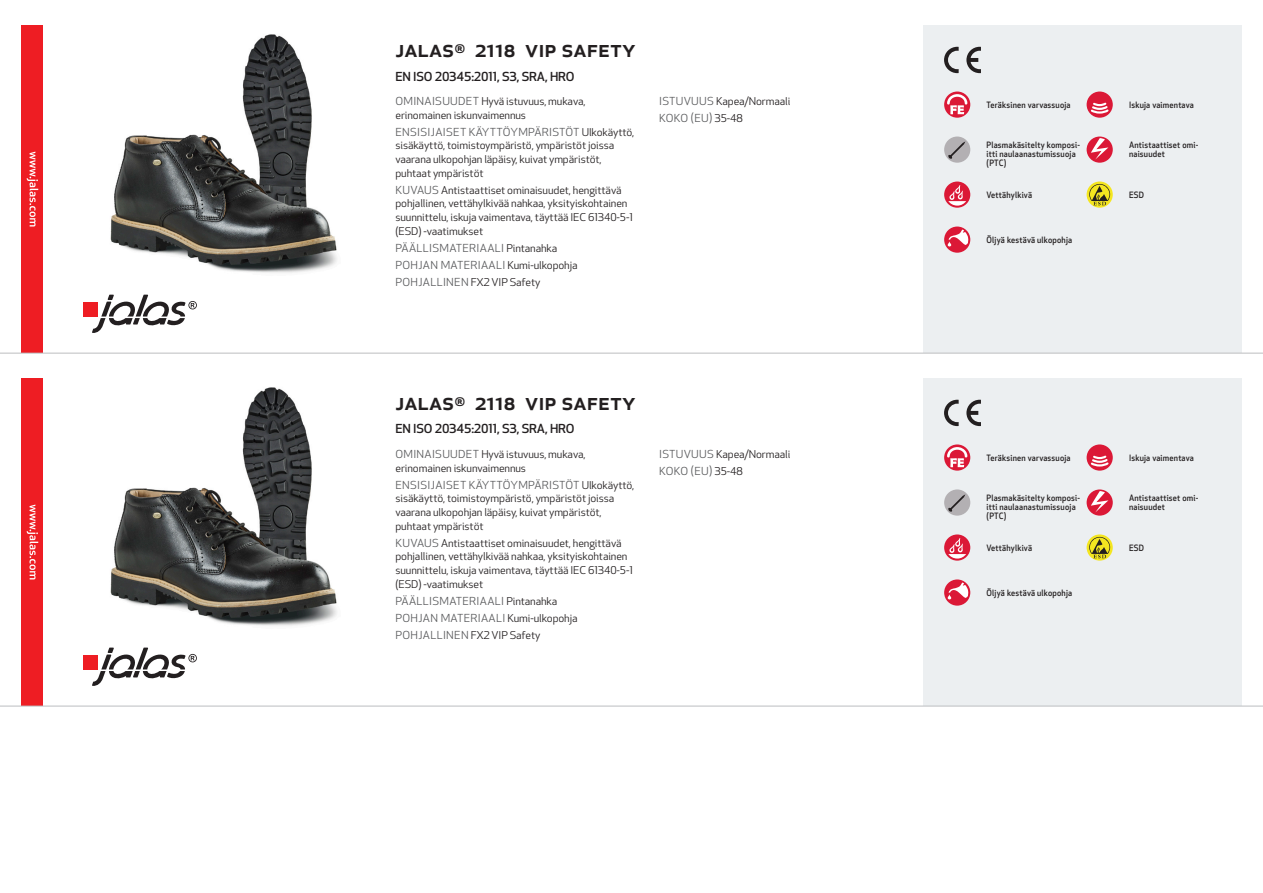
<style>
.page{position:relative;width:1263px;height:893px;background:#fff}
.page>*{position:absolute;margin:0;border:0;box-sizing:border-box;transform-origin:0 0}
.Produkt_namn{font:500 24px "Apex New";color:#231f20}
.Ingress{font:500 12.15px "Apex New";letter-spacing:-.015em;color:#231f20;scale:1.06 1}
.Funktion{font:10.8px "Apex New";letter-spacing:.025em;color:#57585a;scale:1.06 1}
.Funktion-2{font:10.5px/13.6px "Apex New";letter-spacing:-.01em;color:#231f20;scale:1.06 1}
.Funktion_body{font:500 8.55px/9px "Apex New";letter-spacing:.025em;color:#231f20;scale:.95 1}
.s1{font-size:10.8px;color:#57585a}
.s2{font-size:10.5px;color:#231f20}
</style>
<div class="page">
<img style="left:110px;top:34px;width:227px;height:239px">
<div style="left:83px;top:302px;width:15px;height:15px;background:#ee1d23"></div>
<svg style="left:92px;top:295px;width:105px;height:38px"></svg>
<div style="left:21px;top:26px;width:22px;height:327px;background:#ee1d23"></div>
<svg style="left:27px;top:152px;width:11px;height:75px"></svg>
<div style="left:923px;top:26px;width:319px;height:327px;background:#eceff1"></div>
<svg style="left:966px;top:47px;width:15px;height:26px"></svg>
<svg style="left:944px;top:47px;width:15px;height:26px"></svg>
<svg style="left:944px;top:92px;width:26px;height:26px"></svg>
<svg style="left:947px;top:94px;width:20px;height:20px"></svg>
<div style="left:944px;top:137px;width:26px;height:26px;background:#b3b0b3;border-radius:50%"></div>
<svg style="left:948px;top:141px;width:17px;height:18px"></svg>
<div style="left:944px;top:182px;width:26px;height:26px;background:#db1836;border-radius:50%"></div>
<svg style="left:948px;top:185px;width:18px;height:21px"></svg>
<svg style="left:944px;top:227px;width:26px;height:26px"></svg>
<svg style="left:948px;top:230px;width:20px;height:17px"></svg>
<div style="left:1086px;top:92px;width:27px;height:26px;background:#db1836;border-radius:50%"></div>
<svg style="left:1089px;top:102px;width:21px;height:13px"></svg>
<svg style="left:1086px;top:137px;width:27px;height:26px"></svg>
<svg style="left:1091px;top:138px;width:17px;height:22px"></svg>
<svg style="left:1086px;top:182px;width:27px;height:26px"></svg>
<svg style="left:1089px;top:184px;width:21px;height:21px"></svg>
<img style="left:110px;top:387px;width:227px;height:239px">
<div style="left:83px;top:654px;width:15px;height:15px;background:#ee1d23"></div>
<svg style="left:92px;top:648px;width:105px;height:38px"></svg>
<div style="left:21px;top:378px;width:22px;height:328px;background:#ee1d23"></div>
<svg style="left:27px;top:505px;width:11px;height:74px"></svg>
<div style="left:923px;top:378px;width:319px;height:328px;background:#eceff1"></div>
<svg style="left:966px;top:400px;width:15px;height:26px"></svg>
<svg style="left:944px;top:400px;width:15px;height:26px"></svg>
<svg style="left:944px;top:444px;width:26px;height:27px"></svg>
<svg style="left:947px;top:447px;width:20px;height:20px"></svg>
<div style="left:944px;top:489px;width:26px;height:27px;background:#b3b0b3;border-radius:50%"></div>
<svg style="left:948px;top:494px;width:17px;height:18px"></svg>
<svg style="left:944px;top:534px;width:26px;height:27px"></svg>
<svg style="left:948px;top:538px;width:18px;height:21px"></svg>
<svg style="left:944px;top:579px;width:26px;height:27px"></svg>
<svg style="left:948px;top:582px;width:20px;height:17px"></svg>
<svg style="left:1086px;top:444px;width:27px;height:27px"></svg>
<svg style="left:1089px;top:454px;width:21px;height:14px"></svg>
<svg style="left:1086px;top:489px;width:27px;height:27px"></svg>
<svg style="left:1091px;top:491px;width:17px;height:21px"></svg>
<svg style="left:1086px;top:534px;width:27px;height:27px"></svg>
<svg style="left:1089px;top:537px;width:21px;height:21px"></svg>
<hr style="left:0;top:353px;width:1263px;height:1px;background:#bcbdc0">
<hr style="left:0;top:706px;width:1263px;height:1px;background:#bcbdc0">
<p class="Produkt_namn" style="left:395px;top:33px;width:242px">JALAS<sup>®</sup> 2118 VIP SAFETY</p>
<p class="Ingress" style="left:395px;top:68px;width:170px">EN ISO 20345:2011, S3, SRA, HRO</p>
<p class="Funktion-2" style="left:395px;top:94px;width:181px"><span class="s1">OMINAISUUDET</span> Hyvä istuvuus, mukava, erinomainen iskunvaimennus</p>
<p class="Funktion" style="left:395px;top:125px;width:227px">ENSISIJAISET KÄYTTÖYMPÄRISTÖT <span class="s2">Ulkokäyttö,</span></p>
<p class="Funktion-2" style="left:395px;top:139px;width:208px">sisäkäyttö, toimistoympäristö, ympäristöt joissa vaarana ulkopohjan läpäisy, kuivat ympäristöt, puhtaat ympäristöt</p>
<p class="Funktion-2" style="left:395px;top:183px;width:226px"><span class="s1">KUVAUS</span> Antistaattiset ominaisuudet, hengittävä pohjallinen, vettähylkivää nahkaa, yksityiskohtainen suunnittelu, iskuja vaimentava, täyttää IEC 61340-5-1 (ESD) -vaatimukset</p>
<p class="Funktion" style="left:395px;top:241px;width:154px">PÄÄLLISMATERIAALI <span class="s2">Pintanahka</span></p>
<p class="Funktion" style="left:395px;top:258px;width:173px">POHJAN MATERIAALI <span class="s2">Kumi-ulkopohja</span></p>
<p class="Funktion-2" style="left:395px;top:276px;width:138px"><span class="s1">POHJALLINEN</span> FX2 VIP Safety</p>
<p class="Funktion-2" style="left:659px;top:94px;width:125px"><span class="s1">ISTUVUUS</span> Kapea/Normaali</p>
<p class="Funktion" style="left:659px;top:112px;width:80px">KOKO (EU) <span class="s2">35-48</span></p>
<p class="Produkt_namn" style="left:395px;top:385px;width:242px">JALAS<sup>®</sup> 2118 VIP SAFETY</p>
<p class="Ingress" style="left:395px;top:421px;width:170px">EN ISO 20345:2011, S3, SRA, HRO</p>
<p class="Funktion-2" style="left:395px;top:447px;width:181px"><span class="s1">OMINAISUUDET</span> Hyvä istuvuus, mukava, erinomainen iskunvaimennus</p>
<p class="Funktion" style="left:395px;top:478px;width:227px">ENSISIJAISET KÄYTTÖYMPÄRISTÖT <span class="s2">Ulkokäyttö,</span></p>
<p class="Funktion-2" style="left:395px;top:492px;width:208px">sisäkäyttö, toimistoympäristö, ympäristöt joissa vaarana ulkopohjan läpäisy, kuivat ympäristöt, puhtaat ympäristöt</p>
<p class="Funktion-2" style="left:395px;top:536px;width:226px"><span class="s1">KUVAUS</span> Antistaattiset ominaisuudet, hengittävä pohjallinen, vettähylkivää nahkaa, yksityiskohtainen suunnittelu, iskuja vaimentava, täyttää IEC 61340-5-1 (ESD) -vaatimukset</p>
<p class="Funktion" style="left:395px;top:594px;width:154px">PÄÄLLISMATERIAALI <span class="s2">Pintanahka</span></p>
<p class="Funktion" style="left:395px;top:611px;width:173px">POHJAN MATERIAALI <span class="s2">Kumi-ulkopohja</span></p>
<p class="Funktion-2" style="left:395px;top:629px;width:138px"><span class="s1">POHJALLINEN</span> FX2 VIP Safety</p>
<p class="Funktion-2" style="left:659px;top:447px;width:125px"><span class="s1">ISTUVUUS</span> Kapea/Normaali</p>
<p class="Funktion" style="left:659px;top:464px;width:80px">KOKO (EU) <span class="s2">35-48</span></p>
<p class="Funktion_body" style="left:986px;top:100px;width:90px">Teräksinen varvassuoja</p>
<p class="Funktion_body" style="left:986px;top:140px;width:100px">Plasmakäsitelty komposi&shy;itti naulaanastumissuoja (PTC)</p>
<p class="Funktion_body" style="left:986px;top:190px;width:49px">Vettähylkivä</p>
<p class="Funktion_body" style="left:986px;top:235px;width:92px">Öljyä kestävä ulkopohja</p>
<p class="Funktion_body" style="left:1129px;top:100px;width:70px">Iskuja vaimentava</p>
<p class="Funktion_body" style="left:1129px;top:141px;width:74px">Antistaattiset omi&shy;naisuudet</p>
<p class="Funktion_body" style="left:1129px;top:190px;width:17px">ESD</p>
<p class="Funktion_body" style="left:986px;top:453px;width:90px">Teräksinen varvassuoja</p>
<p class="Funktion_body" style="left:986px;top:493px;width:100px">Plasmakäsitelty komposi&shy;itti naulaanastumissuoja (PTC)</p>
<p class="Funktion_body" style="left:986px;top:543px;width:49px">Vettähylkivä</p>
<p class="Funktion_body" style="left:986px;top:588px;width:92px">Öljyä kestävä ulkopohja</p>
<p class="Funktion_body" style="left:1129px;top:453px;width:70px">Iskuja vaimentava</p>
<p class="Funktion_body" style="left:1129px;top:494px;width:74px">Antistaattiset omi&shy;naisuudet</p>
<p class="Funktion_body" style="left:1129px;top:543px;width:17px">ESD</p>
</div>
